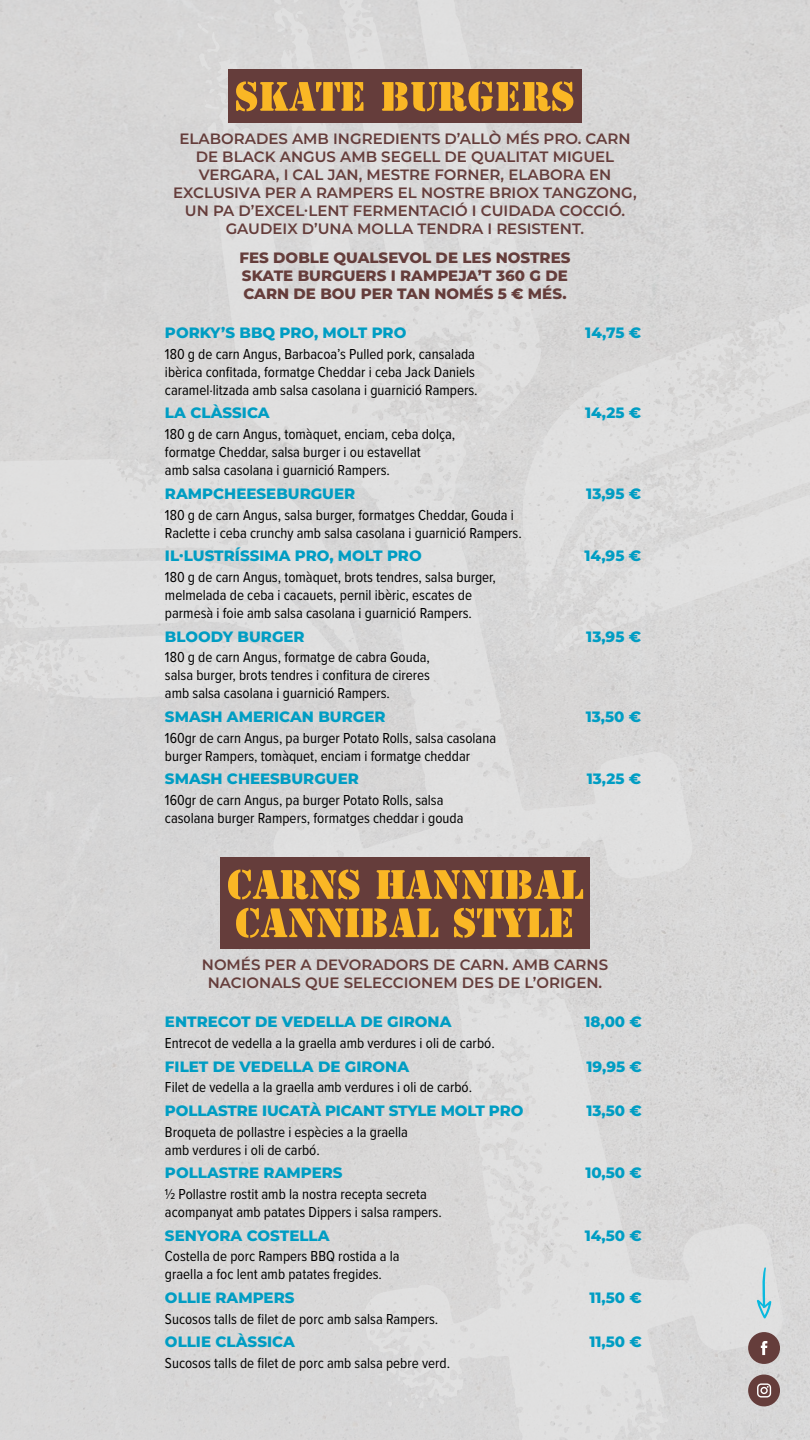
<style>
.page{position:relative;width:810px;height:1440px;background:#d8d7d7}
.page>*{position:absolute;margin:0;border:0;box-sizing:border-box;transform-origin:0 0}
.t1{font:52.5px/38.2px "Stencil";color:#fab725}
.t2{font:15px/18px "Proxima Nova Cond";color:#000}
.t3{font:800 15px "Montserrat";color:#009dc3}
.t4{font:600 15px/18px "Montserrat";color:#653d3b;text-align:center}
.t5{font:800 15px/18px "Montserrat";color:#653d3b}
</style>
<div class="page">
<div style="left:748px;top:1375px;width:32px;height:31px;background:#653d3b;border-radius:50%"></div>
<svg style="left:757px;top:1383px;width:14px;height:15px"></svg>
<div style="left:748px;top:1332px;width:32px;height:32px;background:#653d3b;border-radius:50%"></div>
<svg style="left:761px;top:1341px;width:6px;height:14px"></svg>
<svg style="left:757px;top:1267px;width:14px;height:52px"></svg>
<div style="left:228px;top:69px;width:354px;height:53px;background:#653d3b"></div>
<div style="left:220px;top:857px;width:370px;height:92px;background:#653d3b"></div>
<h1 class="t1" style="left:235px;top:74px;width:342px">SKATE BURGERS</h1>
<p class="t4" style="left:173px;top:129px;width:465px">ELABORADES AMB INGREDIENTS D’ALLÒ MÉS PRO. CARN DE BLACK ANGUS AMB SEGELL DE QUALITAT MIGUEL VERGARA, I CAL JAN, MESTRE FORNER, ELABORA EN EXCLUSIVA PER A RAMPERS EL NOSTRE BRIOX TANGZONG, UN PA D’EXCEL·LENT FERMENTACIÓ I CUIDADA COCCIÓ.<br>GAUDEIX D’UNA MOLLA TENDRA I RESISTENT.</p>
<p class="t5" style="left:239px;top:248px;width:333px">FES DOBLE QUALSEVOL DE LES NOSTRES<br>SKATE BURGUERS I RAMPEJA’T 360 G DE<br>CARN DE BOU PER TAN NOMÉS 5 € MÉS.</p>
<p class="t3" style="left:165px;top:322px;width:243px">PORKY’S BBQ PRO, MOLT PRO</p>
<p class="t3" style="left:585px;top:322px;width:57px">14,75 €</p>
<p class="t2" style="left:165px;top:344px;width:314px">180 g de carn Angus, Barbacoa’s Pulled pork, cansalada ibèrica confitada, formatge Cheddar i ceba Jack Daniels caramel·litzada amb salsa casolana i guarnició Rampers.</p>
<p class="t3" style="left:165px;top:402px;width:106px">LA CLÀSSICA</p>
<p class="t3" style="left:585px;top:402px;width:58px">14,25 €</p>
<p class="t2" style="left:165px;top:425px;width:292px">180 g de carn Angus, tomàquet, enciam, ceba dolça, formatge Cheddar, salsa burger i ou estavellat<br>amb salsa casolana i guarnició Rampers.</p>
<p class="t3" style="left:165px;top:482px;width:192px">RAMPCHEESEBURGUER</p>
<p class="t3" style="left:586px;top:482px;width:56px">13,95 €</p>
<p class="t2" style="left:165px;top:505px;width:358px">180 g de carn Angus, salsa burger, formatges Cheddar, Gouda i<br>Raclette i ceba crunchy amb salsa casolana i guarnició Rampers.</p>
<p class="t3" style="left:165px;top:545px;width:258px">IL·LUSTRÍSSIMA PRO, MOLT PRO</p>
<p class="t3" style="left:585px;top:545px;width:58px">14,95 €</p>
<p class="t2" style="left:165px;top:567px;width:332px">180 g de carn Angus, tomàquet, brots tendres, salsa burger, melmelada de ceba i cacauets, pernil ibèric, escates de parmesà i foie amb salsa casolana i guarnició Rampers.</p>
<p class="t3" style="left:165px;top:625px;width:141px">BLOODY BURGER</p>
<p class="t3" style="left:586px;top:625px;width:56px">13,95 €</p>
<p class="t2" style="left:165px;top:648px;width:267px;text-align:justify">180 g de carn Angus, formatge de cabra Gouda, salsa burger, brots tendres i confitura de cireres amb salsa casolana i guarnició Rampers.</p>
<p class="t3" style="left:165px;top:706px;width:222px">SMASH AMERICAN BURGER</p>
<p class="t3" style="left:586px;top:706px;width:57px">13,50 €</p>
<p class="t2" style="left:165px;top:728px;width:333px">160gr de carn Angus, pa burger Potato Rolls, salsa casolana burger Rampers, tomàquet, enciam i formatge cheddar</p>
<p class="t3" style="left:165px;top:768px;width:195px">SMASH CHEESBURGUER</p>
<p class="t3" style="left:587px;top:768px;width:56px">13,25 €</p>
<p class="t2" style="left:165px;top:791px;width:300px">160gr de carn Angus, pa burger Potato Rolls, salsa casolana burger Rampers, formatges cheddar i gouda</p>
<h1 class="t1" style="left:227px;top:863px;width:358px">CARNS HANNIBAL<br>CANNIBAL STYLE</h1>
<p class="t4" style="left:202px;top:955px;width:408px">NOMÉS PER A DEVORADORS DE CARN. AMB CARNS<br>NACIONALS QUE SELECCIONEM DES DE L’ORIGEN.</p>
<p class="t3" style="left:165px;top:1011px;width:288px">ENTRECOT DE VEDELLA DE GIRONA</p>
<p class="t3" style="left:584px;top:1011px;width:59px">18,00 €</p>
<p class="t2" style="left:165px;top:1033px;width:331px">Entrecot de vedella a la graella amb verdures i oli de carbó.</p>
<p class="t3" style="left:165px;top:1055px;width:246px">FILET DE VEDELLA DE GIRONA</p>
<p class="t3" style="left:587px;top:1055px;width:57px">19,95 €</p>
<p class="t2" style="left:165px;top:1078px;width:309px">Filet de vedella a la graella amb verdures i oli de carbó.</p>
<p class="t3" style="left:165px;top:1100px;width:360px">POLLASTRE IUCATÀ PICANT STYLE MOLT PRO</p>
<p class="t3" style="left:586px;top:1100px;width:57px">13,50 €</p>
<p class="t2" style="left:165px;top:1122px;width:245px">Broqueta de pollastre i espècies a la graella amb verdures i oli de carbó.</p>
<p class="t3" style="left:165px;top:1162px;width:179px">POLLASTRE RAMPERS</p>
<p class="t3" style="left:585px;top:1162px;width:58px">10,50 €</p>
<p class="t2" style="left:165px;top:1184px;width:278px">½ Pollastre rostit amb la nostra recepta secreta acompanyat amb patates Dippers i salsa rampers.</p>
<p class="t3" style="left:165px;top:1224px;width:166px">SENYORA COSTELLA</p>
<p class="t3" style="left:585px;top:1224px;width:59px">14,50 €</p>
<p class="t2" style="left:165px;top:1247px;width:236px">Costella de porc Rampers BBQ rostida a la graella a foc lent amb patates fregides.</p>
<p class="t3" style="left:165px;top:1287px;width:131px">OLLIE RAMPERS</p>
<p class="t3" style="left:589px;top:1287px;width:54px">11,50 €</p>
<p class="t2" style="left:165px;top:1309px;width:275px">Sucosos talls de filet de porc amb salsa Rampers.</p>
<p class="t3" style="left:165px;top:1331px;width:131px">OLLIE CLÀSSICA</p>
<p class="t3" style="left:589px;top:1331px;width:54px">11,50 €</p>
<p class="t2" style="left:165px;top:1354px;width:287px">Sucosos talls de filet de porc amb salsa pebre verd.</p>
</div>
